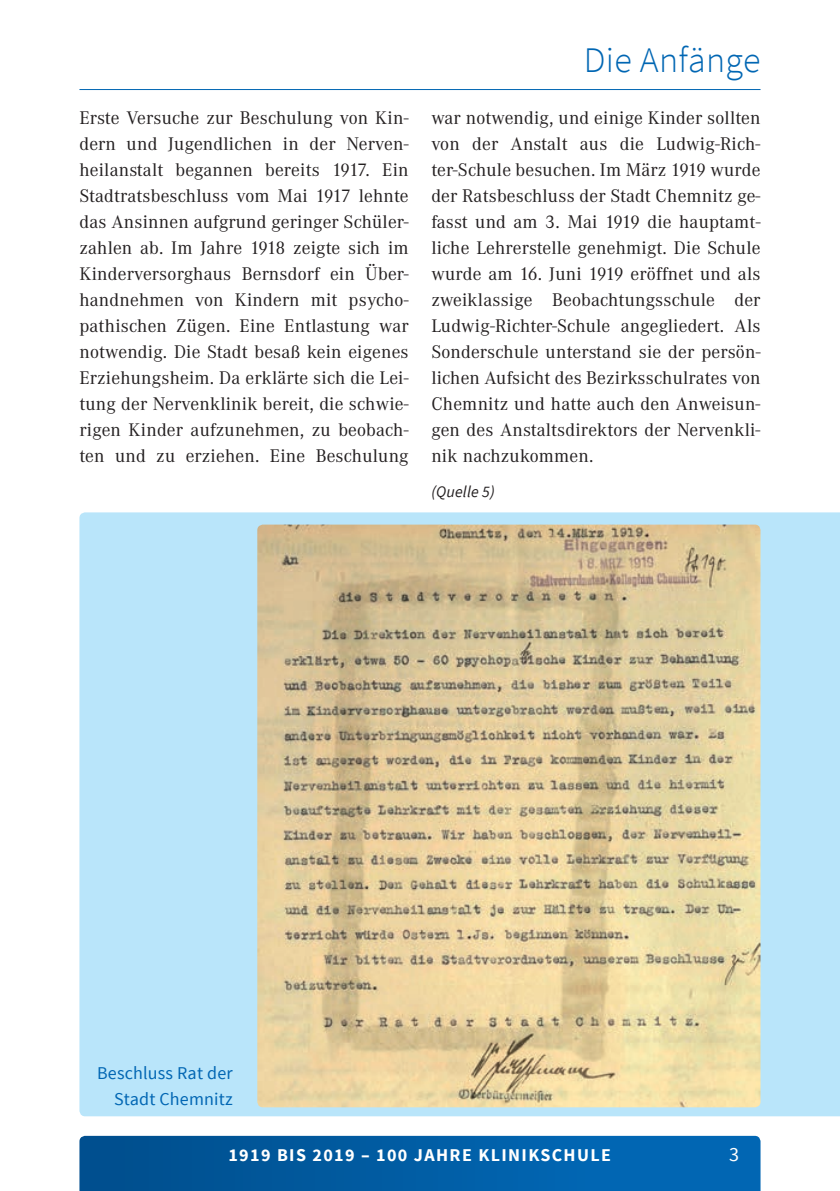
<style>
.page{position:relative;width:840px;height:1191px;background:#fff}
.page>*{position:absolute;margin:0;border:0;box-sizing:border-box;transform-origin:0 0}
.t1{font:300 36px "Source Sans Pro";letter-spacing:.01em;color:#0166b3}
.t2{font:20px "Source Sans Pro";color:#fff}
.t3{font:19px/26px "Corporate A";letter-spacing:.01em;color:#231f20;text-align:justify}
.t4{font:700 18px "Source Sans Pro";letter-spacing:.075em;color:#fff}
.t5{font:18px/26px "Source Sans Pro";letter-spacing:.01em;color:#0166b3;text-align:right}
.t6{font:italic 16px "Source Sans Pro";letter-spacing:.01em;color:#231f20}
</style>
<div class="page">
<svg style="left:79px;top:1135px;width:681px;height:56px;background:#055fa5"></svg>
<div style="left:79px;top:512px;width:760px;height:604px;background:#b9e5fa"></div>
<hr style="left:79px;top:89px;width:681px;height:1px;background:#0166b3">
<img style="left:257px;top:524px;width:503px;height:583px">
<p class="t3" style="left:79px;top:105px;width:330px">Erste Versuche zur Beschulung von Kin&shy;dern und Jugendlichen in der Nerven&shy;heilanstalt begannen bereits 1917. Ein Stadtratsbeschluss vom Mai 1917 lehnte das Ansinnen aufgrund geringer Schüler&shy;zahlen ab. Im Jahre 1918 zeigte sich im Kinderversorghaus Bernsdorf ein Über&shy;handnehmen von Kindern mit psycho&shy;pathischen Zügen. Eine Entlastung war notwendig. Die Stadt besaß kein eigenes Erziehungsheim. Da erklärte sich die Lei&shy;tung der Nervenklinik bereit, die schwie&shy;rigen Kinder aufzunehmen, zu beobach&shy;ten und zu erziehen. Eine Beschulung</p>
<h1 class="t1" style="left:583px;top:39px;width:178px">Die Anfänge</h1>
<p class="t3" style="left:431px;top:105px;width:330px">war notwendig, und einige Kinder sollten von der Anstalt aus die Ludwig-Rich&shy;ter-Schule besuchen. Im März 1919 wurde der Ratsbeschluss der Stadt Chemnitz ge&shy;fasst und am 3. Mai 1919 die hauptamt&shy;liche Lehrerstelle genehmigt. Die Schule wurde am 16. Juni 1919 eröffnet und als zweiklassige Beobachtungsschule der Ludwig-Richter-Schule angegliedert. Als Sonderschule unterstand sie der persön&shy;lichen Aufsicht des Bezirksschulrates von Chemnitz und hatte auch den Anweisun&shy;gen des Anstaltsdirektors der Nervenkli&shy;nik nachzukommen.</p>
<p class="t6" style="left:431px;top:481px;width:65px">(Quelle 5)</p>
<p class="t5" style="left:97px;top:1060px;width:137px">Beschluss Rat der<br>Stadt Chemnitz</p>
<p class="t4" style="left:228px;top:1143px;width:384px">1919 BIS 2019 – 100 JAHRE KLINIKSCHULE</p>
<p class="t2" style="left:729px;top:1141px;width:11px">3</p>
</div>
